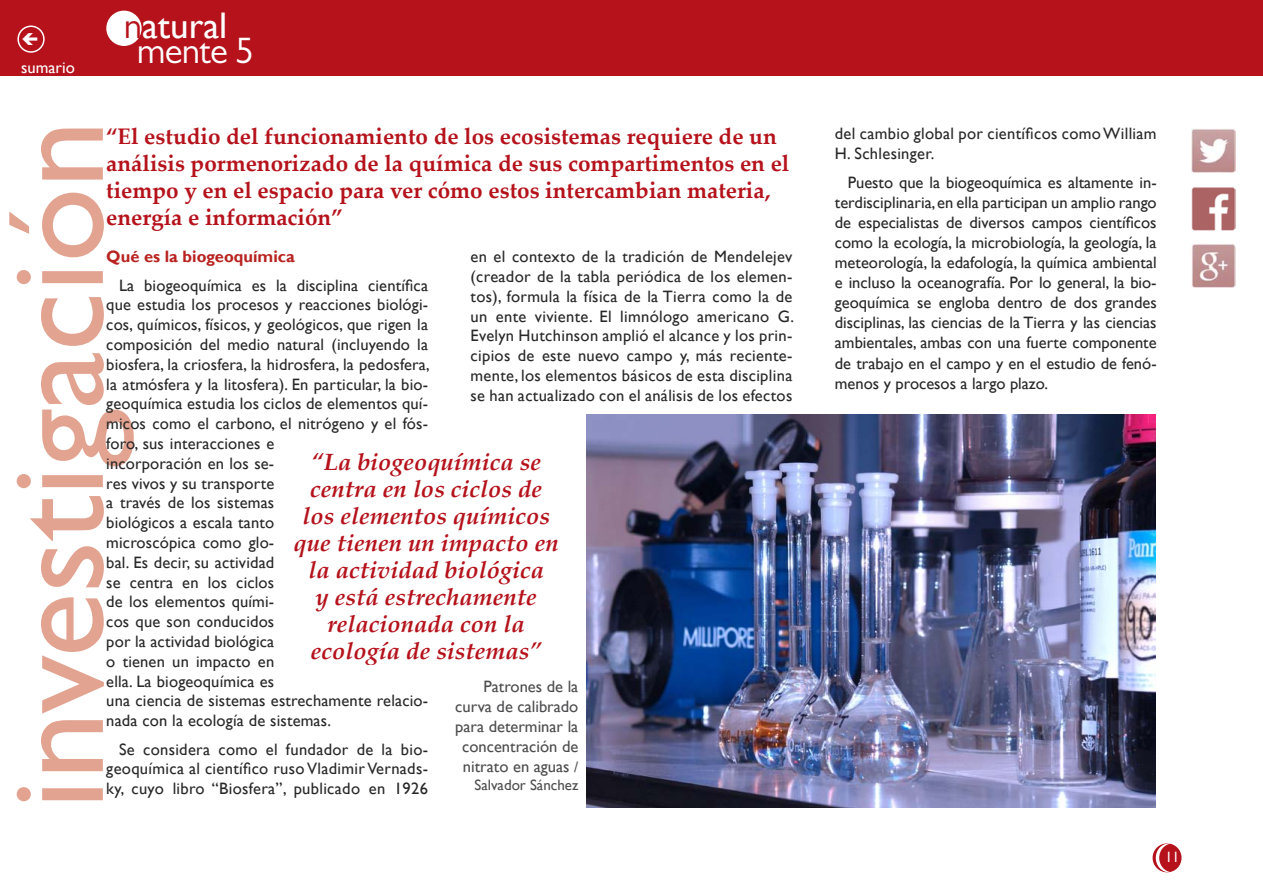
<style>
.page{position:relative;width:1263px;height:893px;background:#fff}
.page>*{position:absolute;margin:0;border:0;box-sizing:border-box;transform-origin:0 0}
.t1{font:135px "Gill Sans";color:#e2a490}
.t2{font:37.05px "Gill Sans";color:#fff}
.t3{font:37.05px "Gill Sans MT Pro";letter-spacing:-.02em;color:#fff}
.t4{font:italic 700 24px/27px "Palatino";color:#b5121b;text-align:center}
.t5{font:700 22.5px/27px "Palatino Linotype";color:#b5121b}
.t6{font:16.5px/19.8px "Gill Sans";letter-spacing:.01em;color:#292829;text-align:justify}
.t7{font:16.5px/19.8px "Gill Sans";color:#4d4d4f;text-align:right}
.t8{font:700 16.5px "Gill Sans";color:#b82320}
.t9{font:16.5px "Gill Sans";color:#fff}
.t10{font:15px "Gill Sans";color:#4d4d4f}
.t11{font:15px "Gill Sans";color:#fff;scale:.9 1}
.s1{font-family:"Gill Sans MT Pro";color:#b5121b}
.s2{font-size:15px}
</style>
<div class="page">
<div style="left:1153px;top:844px;width:28px;height:28px;background:#b5121b;border-radius:50%"></div>
<div style="left:1152px;top:843px;width:29px;height:29px;border:2px solid #b5121b;border-radius:50%"></div>
<div style="left:0;top:0;width:1263px;height:76px;background:#b5121b"></div>
<div style="left:107px;top:11px;width:34px;height:34px;background:#fff;border-radius:50%"></div>
<div style="left:106px;top:11px;width:36px;height:35px;border:2px solid #fff;border-radius:50%"></div>
<svg style="left:1156px;top:843px;width:15px;height:29px"></svg>
<div style="left:17px;top:26px;width:28px;height:27px;border:2px solid #fff;border-radius:50%"></div>
<img style="left:1191px;top:187px;width:44px;height:43px">
<img style="left:1191px;top:129px;width:44px;height:44px">
<img style="left:1191px;top:244px;width:44px;height:44px">
<img style="left:587px;top:415px;width:568px;height:393px">
<p class="t9" style="left:21px;top:58px;width:55px">sumario</p>
<h2 class="t2" style="left:124px;top:4px;width:105px"><span class="s1">n</span>atural</h2>
<h2 class="t3" style="left:137px;top:28px;width:119px">mente 5</h2>
<h3 class="t5" style="left:106px;top:122px;width:685px">“El estudio del funcionamiento de los ecosistemas requiere de un análisis pormenorizado de la química de sus compartimentos en el tiempo y en el espacio para ver cómo estos intercambian materia, energía e información”</h3>
<p class="t6" style="left:471px;top:247px;width:325px">en el contexto de la tradición de Mendelejev (creador de la tabla periódica de los elemen&shy;tos), formula la física de la Tierra como la de un ente viviente. El limnólogo americano G.<br>Evelyn Hutchinson amplió el alcance y los prin&shy;cipios de este nuevo campo y, más reciente&shy;mente, los elementos básicos de esta disciplina se han actualizado con el análisis de los efectos</p>
<h1 class="t1" style="left:-21px;top:809px;width:690px;rotate:-90deg">investigación</h1>
<p class="t8" style="left:106px;top:247px;width:190px">Qué es la biogeoquímica</p>
<p class="t6" style="left:106px;top:275px;width:325px;text-align:left;text-indent:13px">La biogeoquímica es la disciplina científica que estudia los procesos y reacciones biológi&shy;cos, químicos, físicos, y geológicos, que rigen la composición del medio natural (incluyendo la biosfera, la criosfera, la hidrosfera, la pedosfera, la atmósfera y la litosfera). En particular, la bio&shy;geoquímica estudia los ciclos de elementos quí&shy;micos como el carbono, el nitrógeno y el fós&shy;foro, sus interacciones e<br>incorporación en los se-<br>res vivos y su transporte<br>a través de los sistemas<br>biológicos a escala tanto<br>microscópica como glo-<br>bal. Es decir, su actividad<br>se centra en los ciclos<br>de los elementos quími-<br>cos que son conducidos<br>por la actividad biológica<br>o tienen un impacto en<br>ella. La biogeoquímica es<br>una ciencia de sistemas estrechamente relacio&shy;nada con la ecología de sistemas.</p>
<p class="t6" style="left:106px;top:739px;width:323px;text-indent:13px">Se considera como el fundador de la bio&shy;geoquímica al científico ruso Vladimir Vernads&shy;ky, cuyo libro “Biosfera”, publicado en 1926</p>
<h3 class="t4" style="left:294px;top:449px;width:266px">“La biogeoquímica se centra en los ciclos de los elementos químicos que tienen un impacto en la actividad biológica<br>y está estrechamente relacionada con la ecología de sistemas”</h3>
<p class="t7" style="left:455px;top:677px;width:125px">Patrones de la curva de calibrado para determinar la concentración de nitrato en aguas <span class="s2">/</span></p>
<p class="t10" style="left:474px;top:776px;width:105px">Salvador Sánchez</p>
<p class="t6" style="left:835px;top:124px;width:323px">del cambio global por científicos como William<br>H. Schlesinger.</p>
<p class="t6" style="left:835px;top:172px;width:323px;text-indent:13px">Puesto que la biogeoquímica es altamente in&shy;terdisciplinaria, en ella participan un amplio rango de especialistas de diversos campos científicos como la ecología, la microbiología, la geología, la meteorología, la edafología, la química ambiental e incluso la oceanografía. Por lo general, la bio&shy;geoquímica se engloba dentro de dos grandes disciplinas, las ciencias de la Tierra y las ciencias ambientales, ambas con una fuerte componente de trabajo en el campo y en el estudio de fenó&shy;menos y procesos a largo plazo.</p>
<p class="t11" style="left:1165px;top:849px;width:16px">11</p>
</div>
